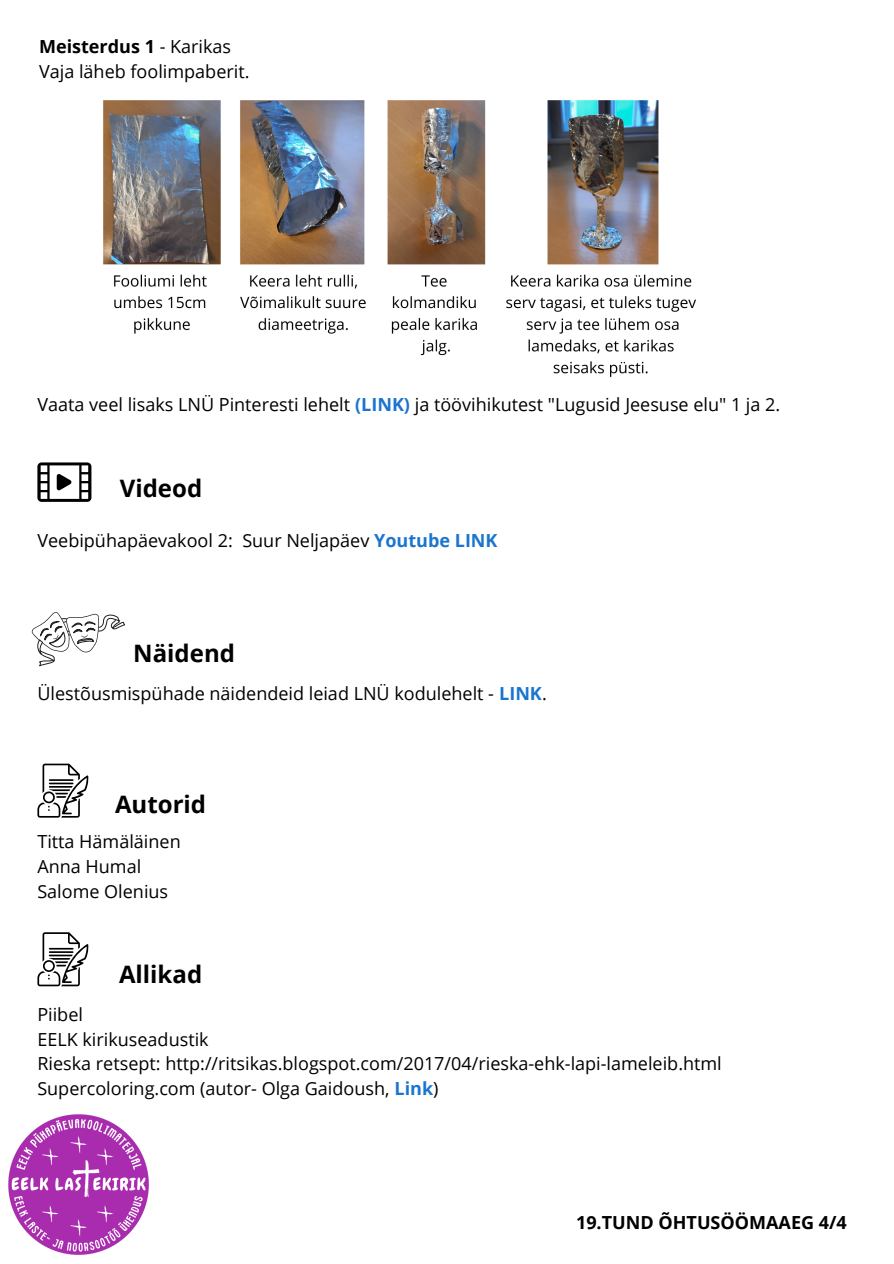
<style>
.page{position:relative;width:894px;height:1264px;background:#fff}
.page>*{position:absolute;margin:0;border:0;box-sizing:border-box;transform-origin:0 0}
.t1{font:700 24px "Open Sans";color:#000}
.t2{font:18px "Open Sans";color:#000}
.t3{font:700 18px "Open Sans";color:#000}
.s1{font-weight:400}
.s2{font-weight:700;color:#1a75cf}
</style>
<div class="page">
<img style="left:8px;top:1114px;width:141px;height:141px">
<svg style="left:37px;top:462px;width:54px;height:40px"></svg>
<svg style="left:37px;top:763px;width:52px;height:54px"></svg>
<svg style="left:37px;top:932px;width:52px;height:54px"></svg>
<svg style="left:32px;top:612px;width:93px;height:54px"></svg>
<img style="left:103px;top:100px;width:593px;height:278px">
<p class="t3" style="left:39px;top:34px;width:193px">Meisterdus 1 <span class="s1">- Karikas</span></p>
<p class="t2" style="left:39px;top:58px;width:212px">Vaja läheb foolimpaberit.</p>
<p class="t2" style="left:37px;top:391px;width:744px">Vaata veel lisaks LNÜ Pinteresti lehelt <span class="s2">(LINK)</span> ja töövihikutest "Lugusid Jeesuse elu" 1 ja 2.</p>
<p class="t1" style="left:120px;top:471px;width:84px">Videod</p>
<p class="t2" style="left:37px;top:528px;width:461px">Veebipühapäevakool 2: Suur Neljapäev <span class="s2">Youtube LINK</span></p>
<p class="t1" style="left:133px;top:636px;width:103px">Näidend</p>
<p class="t2" style="left:37px;top:680px;width:510px">Ülestõusmispühade näidendeid leiad LNÜ kodulehelt - <span class="s2">LINK</span>.</p>
<p class="t1" style="left:115px;top:787px;width:93px">Autorid</p>
<p class="t2" style="left:37px;top:829px;width:145px">Titta Hämäläinen</p>
<p class="t2" style="left:37px;top:853px;width:105px">Anna Humal</p>
<p class="t2" style="left:37px;top:878px;width:132px">Salome Olenius</p>
<p class="t1" style="left:119px;top:957px;width:85px">Allikad</p>
<p class="t2" style="left:37px;top:1001px;width:47px">Piibel</p>
<p class="t2" style="left:37px;top:1026px;width:173px">EELK kirikuseadustik</p>
<p class="t2" style="left:37px;top:1051px;width:685px">Rieska retsept: http://ritsikas.blogspot.com/2017/04/rieska-ehk-lapi-lameleib.html</p>
<p class="t2" style="left:37px;top:1075px;width:402px">Supercoloring.com (autor- Olga Gaidoush, <span class="s2">Link</span>)</p>
<p class="t3" style="left:576px;top:1209px;width:272px">19.TUND ÕHTUSÖÖMAAEG 4/4</p>
</div>
